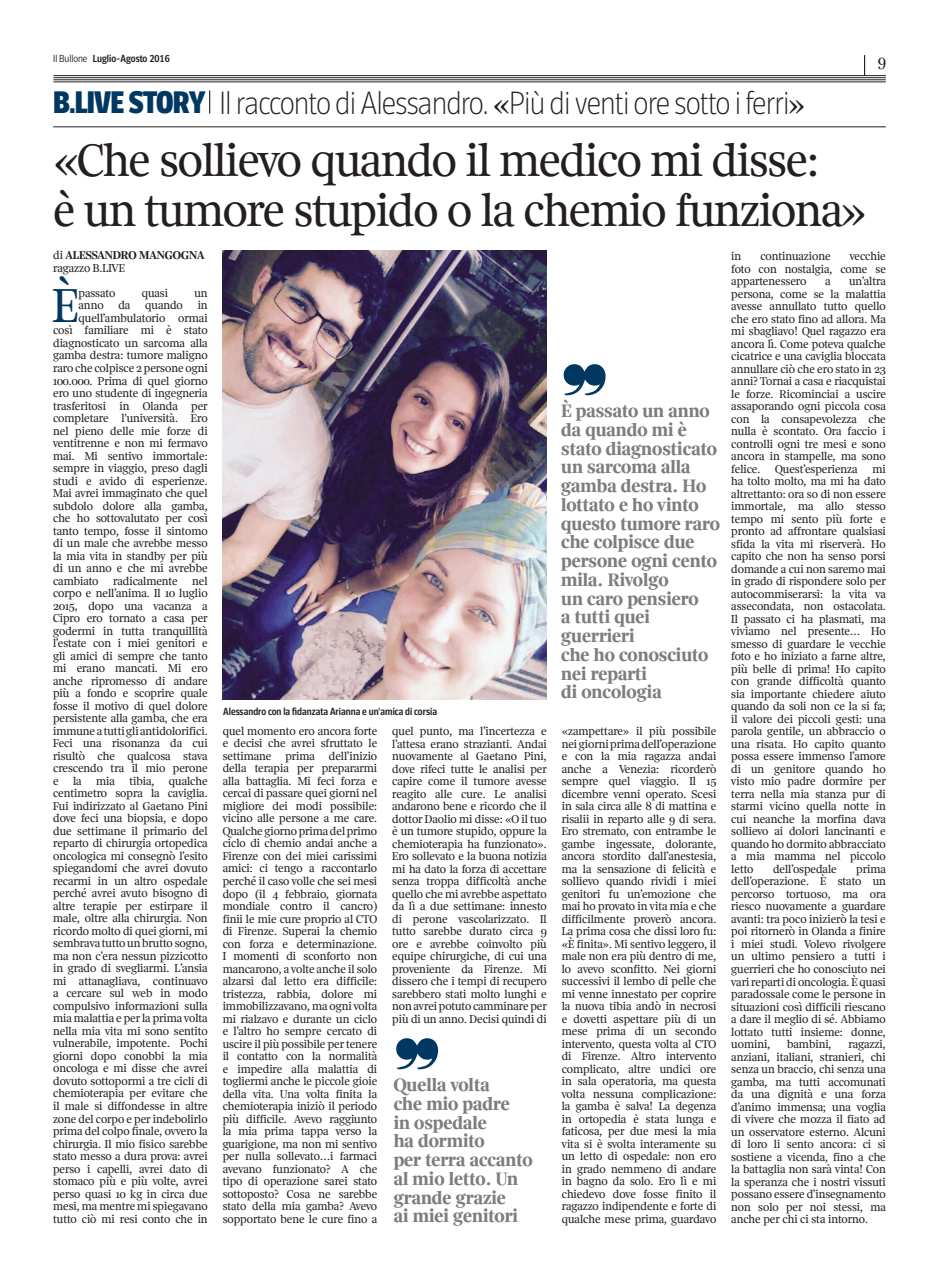
<style>
.page{position:relative;width:939px;height:1276px;background:#fff}
.page>*{position:absolute;margin:0;border:0;box-sizing:border-box;transform-origin:0 0}
.t1{font:300 49.62px "Solferino Text";color:#003862}
.t2{font:300 47.5px/50px "Solferino Text";letter-spacing:-.02em;color:#241f1f}
.t3{font:100 31.25px "Brera Condensed";letter-spacing:-.01em;color:#241f1f}
.t4{font:700 18.75px/18.8px "Solferino Text";color:#7d7c7e}
.t5{font:300 16.25px "Solferino Text";color:#241f1f}
.t6{font:300 11.88px/12.5px "Solferino Text";color:#241f1f;text-align:justify}
.t7{font:700 11.88px/12.5px "Solferino Text";color:#241f1f}
.t8{font:700 10px "Brera Condensed";color:#241f1f}
.s1{font-weight:300}
.s2{font-weight:900;font-size:30px;color:#003862}
.s3{font-family:"Solferino Text";font-weight:300}
</style>
<div class="page">
<hr style="left:53px;top:82px;width:833px;height:1px;background:#241f1f">
<hr style="left:53px;top:75px;width:833px;height:1px;background:#241f1f">
<hr style="left:53px;top:77px;width:833px;height:1px;background:#241f1f">
<hr style="left:53px;top:80px;width:833px;height:1px;background:#241f1f">
<svg style="left:864px;top:55px;width:1px;height:20px"></svg>
<hr style="left:53px;top:127px;width:833px;height:1px;background:#241f1f">
<img style="left:223px;top:251px;width:324px;height:448px">
<svg style="left:209px;top:90px;width:1px;height:24px"></svg>
<p class="t8" style="left:53px;top:53px;width:118px"><span class="s1">Il Bullone</span> Luglio-Agosto 2016</p>
<h3 class="t5" style="left:878px;top:50px;width:10px">9</h3>
<h3 class="t3" style="left:53px;top:85px;width:754px"><span class="s2">B.LIVE STORY</span> Il racconto di Alessandro. <span class="s3">«</span>Più di venti ore sotto i ferri<span class="s3">»</span></h3>
<h2 class="t2" style="left:53px;top:134px;width:815px">«Che sollievo quando il medico mi disse:<br>è un tumore stupido o la chemio funziona»</h2>
<p class="t7" style="left:53px;top:249px;width:153px"><span class="s1">di</span> Alessandro Mangogna <span class="s1">ragazzo B.LIVE</span></p>
<h1 class="t1" style="left:53px;top:273px;width:27px">È</h1>
<p class="t6" style="left:79px;top:286px;width:38px">passato</p>
<p class="t6" style="left:142px;top:286px;width:28px">quasi</p>
<p class="t6" style="left:53px;top:286px;width:156px;text-align:right">un<br>anno da quando in quell’ambulatorio ormai<br>così familiare mi è stato diagnosticato un sarcoma alla gamba destra: tumore maligno raro che colpisce 2 persone ogni<br>100.000. Prima di quel giorno ero uno studente di ingegneria trasferitosi in Olanda per completare l'università. Ero nel pieno delle mie forze di ventitrenne e non mi fermavo mai. Mi sentivo immortale: sempre in viaggio, preso dagli studi e avido di esperienze.<br>Mai avrei immaginato che quel subdolo dolore alla gamba, che ho sottovalutato per così tanto tempo, fosse il sintomo di un male che avrebbe messo la mia vita in standby per più di un anno e che mi avrebbe cambiato radicalmente nel corpo e nell’anima. Il 10 luglio<br>2015, dopo una vacanza a<br>Cipro ero tornato a casa per godermi in tutta tranquillità l’estate con i miei genitori e gli amici di sempre che tanto mi erano mancati. Mi ero anche ripromesso di andare più a fondo e scoprire quale fosse il motivo di quel dolore persistente alla gamba, che era immune a tutti gli antidolorifici.<br>Feci una risonanza da cui risultò che qualcosa stava crescendo tra il mio perone e la mia tibia, qualche centimetro sopra la caviglia.<br>Fui indirizzato al Gaetano Pini dove feci una biopsia, e dopo due settimane il primario del reparto di chirurgia ortopedica oncologica mi consegnò l’esito spiegandomi che avrei dovuto recarmi in un altro ospedale perché avrei avuto bisogno di altre terapie per estirpare il male, oltre alla chirurgia. Non ricordo molto di quei giorni, mi sembrava tutto un brutto sogno, ma non c’era nessun pizzicotto in grado di svegliarmi. L’ansia mi attanagliava, continuavo a cercare sul web in modo compulsivo informazioni sulla mia malattia e per la prima volta nella mia vita mi sono sentito vulnerabile, impotente. Pochi giorni dopo conobbi la mia oncologa e mi disse che avrei dovuto sottopormi a tre cicli di chemioterapia per evitare che il male si diffondesse in altre zone del corpo e per indebolirlo prima del colpo finale, ovvero la chirurgia. Il mio fisico sarebbe stato messo a dura prova: avrei perso i capelli, avrei dato di stomaco più e più volte, avrei perso quasi 10 kg in circa due mesi, ma mentre mi spiegavano tutto ciò mi resi conto che in</p>
<p class="t8" style="left:223px;top:705px;width:215px">Alessandro con la fidanzata Arianna e un'amica di corsia</p>
<p class="t4" style="left:561px;top:401px;width:160px">È passato un anno da quando mi è stato diagnosticato un sarcoma alla gamba destra. Ho lottato e ho vinto questo tumore raro che colpisce due persone ogni cento mila. Rivolgo<br>un caro pensiero<br>a tutti quei guerrieri<br>che ho conosciuto nei reparti<br>di oncologia</p>
<p class="t6" style="left:223px;top:724px;width:156px">quel momento ero ancora forte e decisi che avrei sfruttato le settimane prima dell’inizio della terapia per prepararmi alla battaglia. Mi feci forza e cercai di passare quei giorni nel migliore dei modi possibile: vicino alle persone a me care.<br>Qualche giorno prima del primo ciclo di chemio andai anche a Firenze con dei miei carissimi amici: ci tengo a raccontarlo perché il caso volle che sei mesi dopo (il 4 febbraio, giornata mondiale contro il cancro) finii le mie cure proprio al CTO di Firenze. Superai la chemio con forza e determinazione.<br>I momenti di sconforto non mancarono, a volte anche il solo alzarsi dal letto era difficile: tristezza, rabbia, dolore mi immobilizzavano, ma ogni volta mi rialzavo e durante un ciclo e l’altro ho sempre cercato di uscire il più possibile per tenere il contatto con la normalità e impedire alla malattia di togliermi anche le piccole gioie della vita. Una volta finita la chemioterapia iniziò il periodo più difficile. Avevo raggiunto la mia prima tappa verso la guarigione, ma non mi sentivo per nulla sollevato…i farmaci avevano funzionato? A che tipo di operazione sarei stato sottoposto? Cosa ne sarebbe stato della mia gamba? Avevo sopportato bene le cure fino a</p>
<p class="t6" style="left:392px;top:724px;width:156px">quel punto, ma l’incertezza e l’attesa erano strazianti. Andai nuovamente al Gaetano Pini, dove rifeci tutte le analisi per capire come il tumore avesse reagito alle cure. Le analisi andarono bene e ricordo che il dottor Daolio mi disse: «O il tuo è un tumore stupido, oppure la chemioterapia ha funzionato».<br>Ero sollevato e la buona notizia mi ha dato la forza di accettare senza troppa difficoltà anche quello che mi avrebbe aspettato da lì a due settimane: innesto di perone vascolarizzato. Il tutto sarebbe durato circa 9 ore e avrebbe coinvolto più equipe chirurgiche, di cui una proveniente da Firenze. Mi dissero che i tempi di recupero sarebbero stati molto lunghi e non avrei potuto camminare per più di un anno. Decisi quindi di</p>
<p class="t6" style="left:562px;top:724px;width:156px">«zampettare» il più possibile nei giorni prima dell’operazione e con la mia ragazza andai anche a Venezia: ricorderò sempre quel viaggio. Il 15 dicembre venni operato. Scesi in sala circa alle 8 di mattina e risalii in reparto alle 9 di sera.<br>Ero stremato, con entrambe le gambe ingessate, dolorante, ancora stordito dall’anestesia, ma la sensazione di felicità e sollievo quando rividi i miei genitori fu un’emozione che mai ho provato in vita mia e che difficilmente proverò ancora.<br>La prima cosa che dissi loro fu: «È finita». Mi sentivo leggero, il male non era più dentro di me, lo avevo sconfitto. Nei giorni successivi il lembo di pelle che mi venne innestato per coprire la nuova tibia andò in necrosi e dovetti aspettare più di un mese prima di un secondo intervento, questa volta al CTO di Firenze. Altro intervento complicato, altre undici ore in sala operatoria, ma questa volta nessuna complicazione: la gamba è salva! La degenza in ortopedia è stata lunga e faticosa, per due mesi la mia vita si è svolta interamente su un letto di ospedale: non ero in grado nemmeno di andare in bagno da solo. Ero lì e mi chiedevo dove fosse finito il ragazzo indipendente e forte di qualche mese prima, guardavo</p>
<h3 class="t4" style="left:394px;top:1075px;width:140px">Quella volta<br>che mio padre<br>in ospedale<br>ha dormito<br>per terra accanto al mio letto. Un grande grazie<br>ai miei genitori</h3>
<p class="t6" style="left:731px;top:249px;width:11px">in</p>
<p class="t6" style="left:760px;top:249px;width:72px">continuazione</p>
<p class="t6" style="left:731px;top:249px;width:156px;text-indent:118px">vecchie foto con nostalgia, come se appartenessero</p>
<p class="t6" style="left:731px;top:274px;width:156px;text-indent:118px">un’altra persona, come se la malattia avesse annullato tutto quello che ero stato fino ad allora. Ma mi sbagliavo! Quel ragazzo era ancora lì. Come poteva qualche cicatrice e una caviglia bloccata annullare ciò che ero stato in 23 anni? Tornai a casa e riacquistai le forze. Ricominciai a uscire assaporando ogni piccola cosa con la consapevolezza che nulla è scontato. Ora faccio i controlli ogni tre mesi e sono ancora in stampelle, ma sono felice. Quest’esperienza mi ha tolto molto, ma mi ha dato altrettanto: ora so di non essere immortale, ma allo stesso tempo mi sento più forte e pronto ad affrontare qualsiasi sfida la vita mi riserverà. Ho capito che non ha senso porsi domande a cui non saremo mai in grado di rispondere solo per autocommiserarsi: la vita va assecondata, non ostacolata.<br>Il passato ci ha plasmati, ma viviamo nel presente… Ho smesso di guardare le vecchie foto e ho iniziato a farne altre, più belle di prima! Ho capito con grande difficoltà quanto sia importante chiedere aiuto quando da soli non ce la si fa; il valore dei piccoli gesti: una parola gentile, un abbraccio o una risata. Ho capito quanto possa essere immenso l’amore di un genitore quando ho visto mio padre dormire per terra nella mia stanza pur di starmi vicino quella notte in cui neanche la morfina dava sollievo ai dolori lancinanti e quando ho dormito abbracciato a mia mamma nel piccolo letto</p>
<p class="t6" style="left:825px;top:274px;width:7px">a</p>
<p class="t6" style="left:773px;top:862px;width:65px">dell’ospedale</p>
<p class="t6" style="left:731px;top:862px;width:156px;text-indent:125px">prima dell’operazione. È stato un percorso tortuoso, ma ora riesco nuovamente a guardare avanti: tra poco inizierò la tesi e poi ritornerò in Olanda a finire i miei studi. Volevo rivolgere un ultimo pensiero a tutti i guerrieri che ho conosciuto nei vari reparti di oncologia. È quasi paradossale come le persone in situazioni così difficili riescano a dare il meglio di sé. Abbiamo lottato tutti insieme: donne, uomini,</p>
<p class="t6" style="left:731px;top:1037px;width:156px;text-indent:117px">ragazzi, anziani, italiani, stranieri, chi senza un braccio, chi senza una gamba, ma tutti accomunati da una dignità e una forza d’animo immensa; una voglia di vivere che mozza il fiato ad un osservatore esterno. Alcuni di loro li sento ancora: ci si sostiene a vicenda, fino a che la battaglia non sarà vinta! Con la speranza che i nostri vissuti possano essere d’insegnamento non solo per noi stessi, ma anche per chi ci sta intorno.</p>
<p class="t6" style="left:787px;top:1037px;width:46px">bambini,</p>
</div>
